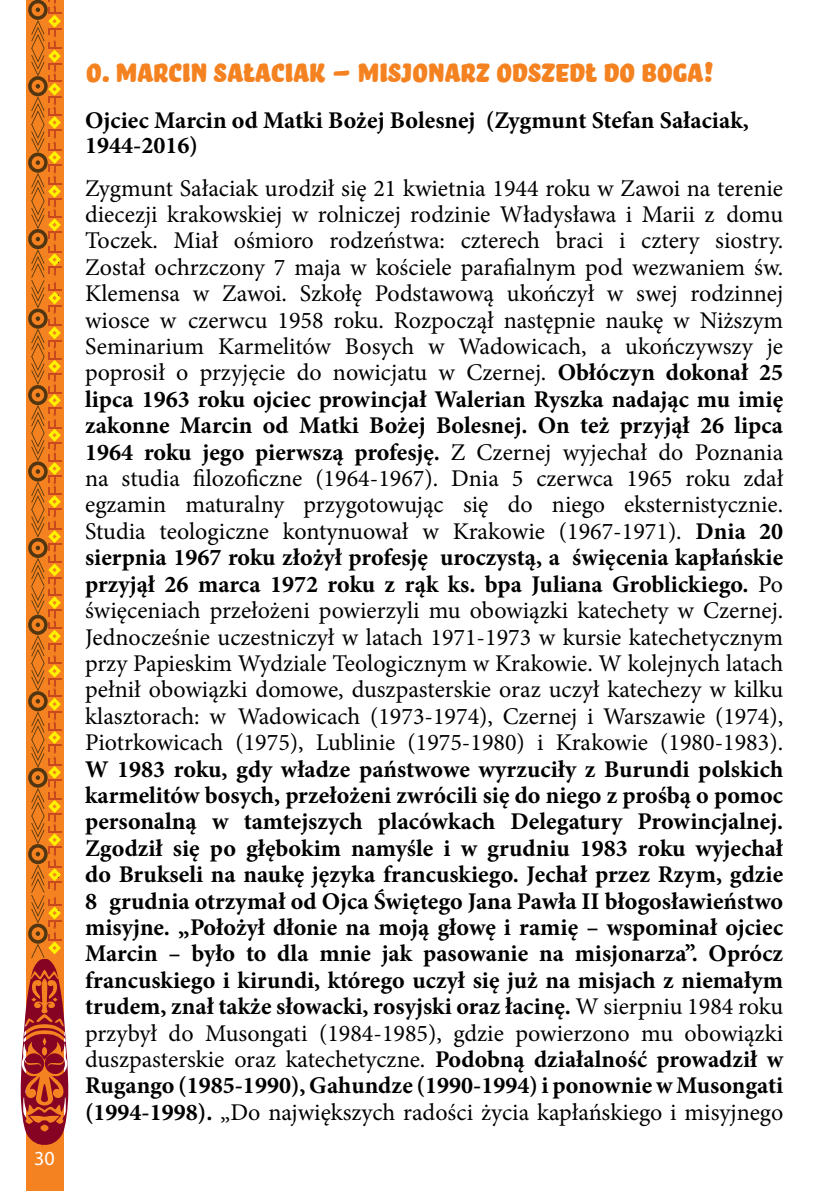
<style>
.page{position:relative;width:840px;height:1191px;background:#fff}
.page>*{position:absolute;margin:0;border:0;box-sizing:border-box;transform-origin:0 0}
.t1{font:34px "Bello Sm Cp";color:#f58220}
.t2{font:24px/26.4px "Minion Pro";color:#000;text-align:justify}
.t3{font:700 24px/26.4px "Minion Pro";color:#000}
.t4{font:20px "Myriad Pro";color:#fff}
.s1{font-weight:700}
.s2{font-weight:400}
</style>
<div class="page">
<div style="left:26px;top:0;width:37px;height:1191px;background:#f58220"></div>
<svg style="left:21px;top:0;width:47px;height:1145px"></svg>
<p class="t4" style="left:34px;top:1146px;width:22px">30</p>
<h1 class="t1" style="left:85px;top:54px;width:629px">O. Marcin Sałaciak – misjonarz odszedł do Boga!</h1>
<p class="t3" style="left:85px;top:107px;width:664px;line-height:25.6px">Ojciec Marcin od Matki Bożej Bolesnej (Zygmunt Stefan Sałaciak,<br>1944-2016)</p>
<p class="t2" style="left:85px;top:175px;width:699px">Zygmunt Sałaciak urodził się 21 kwietnia 1944 roku w Zawoi na terenie diecezji krakowskiej w rolniczej rodzinie Władysława i Marii z domu Toczek. Miał ośmioro rodzeństwa: czterech braci i cztery siostry.<br>Został ochrzczony 7 maja w kościele parafialnym pod wezwaniem św.<br>Klemensa w Zawoi. Szkołę Podstawową ukończył w swej rodzinnej wiosce w czerwcu 1958 roku. Rozpoczął następnie naukę w Niższym Seminarium Karmelitów Bosych w Wadowicach, a ukończywszy je poprosił o przyjęcie do nowicjatu w Czernej. <span class="s1">Obłóczyn dokonał 25 lipca 1963 roku ojciec prowincjał Walerian Ryszka nadając mu imię zakonne Marcin od Matki Bożej Bolesnej. On też przyjął 26 lipca 1964 roku jego pierwszą profesję.</span> Z Czernej wyjechał do Poznania na studia filozoficzne (1964-1967). Dnia 5 czerwca 1965 roku zdał egzamin maturalny przygotowując się do niego eksternistycznie.<br>Studia teologiczne kontynuował w Krakowie (1967-1971). <span class="s1">Dnia 20 sierpnia 1967 roku złożył profesję uroczystą, a święcenia kapłańskie przyjął 26 marca 1972 roku z rąk ks. bpa Juliana Groblickiego.</span> Po święceniach przełożeni powierzyli mu obowiązki katechety w Czernej.<br>Jednocześnie uczestniczył w latach 1971-1973 w kursie katechetycznym przy Papieskim Wydziale Teologicznym w Krakowie. W kolejnych latach pełnił obowiązki domowe, duszpasterskie oraz uczył katechezy w kilku klasztorach: w Wadowicach (1973-1974), Czernej i Warszawie (1974), Piotrkowicach (1975), Lublinie (1975-1980) i Krakowie (1980-1983).</p>
<p class="t3" style="left:85px;top:755px;width:699px;text-align:justify">W 1983 roku, gdy władze państwowe wyrzuciły z Burundi polskich karmelitów bosych, przełożeni zwrócili się do niego z prośbą o pomoc personalną w tamtejszych placówkach Delegatury Prowincjalnej.<br>Zgodził się po głębokim namyśle i w grudniu 1983 roku wyjechał do Brukseli na naukę języka francuskiego. Jechał przez Rzym, gdzie 8 grudnia otrzymał od Ojca Świętego Jana Pawła II błogosławieństwo misyjne. „Położył dłonie na moją głowę i ramię – wspominał ojciec Marcin – było to dla mnie jak pasowanie na misjonarza”. Oprócz francuskiego i kirundi, którego uczył się już na misjach z niemałym trudem, znał także słowacki, rosyjski oraz łacinę. <span class="s2">W sierpniu 1984 roku przybył do Musongati (1984-1985), gdzie powierzono mu obowiązki duszpasterskie oraz katechetyczne.</span> Podobną działalność prowadził w Rugango (1985-1990), Gahundze (1990-1994) i ponownie w Musongati (1994-1998). <span class="s2">„Do największych radości życia kapłańskiego i misyjnego</span></p>
</div>
